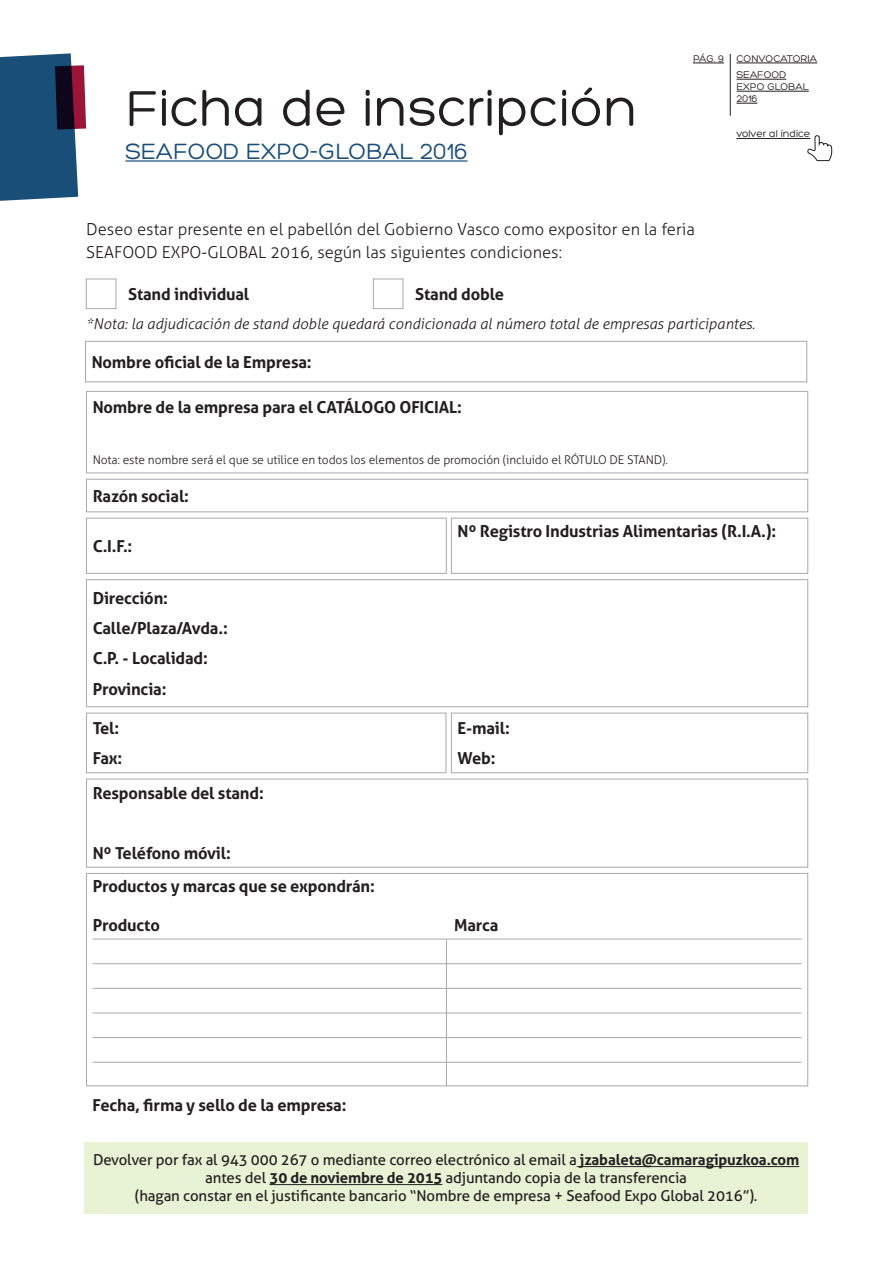
<style>
.page{position:relative;width:893px;height:1263px;background:#fff}
.page>*{position:absolute;margin:0;border:0;box-sizing:border-box;transform-origin:0 0}
.t1{font:54px "Hero";color:#231f20}
.t2{font:24px "Hero";color:#184e78}
.t3{font:700 16.5px "Aller";letter-spacing:-.01em;color:#231f20}
.t4{font:300 16.5px/22.5px "Aller";color:#231f20}
.t5{font:15px/18px "Aller";letter-spacing:-.01em;color:#231f20;text-align:center}
.t6{font:italic 300 15px "Aller";color:#231f20}
.t7{font:300 12px "Aller";letter-spacing:-.01em;color:#231f20}
.t8{font:10.5px/12px "Hero";color:#231f20}
.s1{font-weight:700}
</style>
<div class="page">
<svg style="left:0;top:53px;width:86px;height:148px;background:#355679"></svg>
<hr style="left:693px;top:63px;width:31px;height:1px;background:#231f20">
<hr style="left:730px;top:54px;width:1px;height:62px;background:#231f20">
<hr style="left:736px;top:63px;width:81px;height:1px;background:#231f20">
<hr style="left:736px;top:79px;width:50px;height:1px;background:#231f20">
<hr style="left:736px;top:91px;width:73px;height:1px;background:#231f20">
<svg style="left:736px;top:103px;width:21px;height:1px"></svg>
<hr style="left:736px;top:138px;width:74px;height:1px;background:#231f20">
<svg style="left:807px;top:135px;width:26px;height:26px"></svg>
<hr style="left:125px;top:160px;width:343px;height:2px;background:#184e78">
<div style="left:84px;top:1142px;width:724px;height:72px;background:#e8f2d5"></div>
<hr style="left:577px;top:1166px;width:222px;height:1px;background:#231f20">
<hr style="left:269px;top:1184px;width:173px;height:1px;background:#231f20">
<div style="left:86px;top:391px;width:722px;height:82px;border:1px solid #a8a9ad"></div>
<div style="left:86px;top:779px;width:722px;height:88px;border:1px solid #a8a9ad"></div>
<div style="left:86px;top:279px;width:30px;height:30px;border:1px solid #a8a9ad"></div>
<div style="left:373px;top:279px;width:30px;height:30px;border:1px solid #a8a9ad"></div>
<div style="left:86px;top:518px;width:360px;height:55px;border:1px solid #a8a9ad"></div>
<div style="left:451px;top:518px;width:357px;height:55px;border:1px solid #a8a9ad"></div>
<div style="left:86px;top:479px;width:722px;height:33px;border:1px solid #a8a9ad"></div>
<div style="left:86px;top:873px;width:722px;height:213px;border:1px solid #a8a9ad"></div>
<div style="left:86px;top:713px;width:360px;height:60px;border:1px solid #a8a9ad"></div>
<div style="left:451px;top:713px;width:357px;height:60px;border:1px solid #a8a9ad"></div>
<div style="left:86px;top:579px;width:722px;height:128px;border:1px solid #a8a9ad"></div>
<hr style="left:93px;top:939px;width:708px;height:1px;background:#a8a9ad">
<hr style="left:93px;top:963px;width:708px;height:1px;background:#a8a9ad">
<hr style="left:93px;top:988px;width:708px;height:1px;background:#a8a9ad">
<hr style="left:93px;top:1013px;width:708px;height:1px;background:#a8a9ad">
<hr style="left:93px;top:1037px;width:708px;height:1px;background:#a8a9ad">
<hr style="left:93px;top:1062px;width:708px;height:1px;background:#a8a9ad">
<hr style="left:446px;top:940px;width:1px;height:146px;background:#a8a9ad">
<div style="left:85px;top:341px;width:722px;height:41px;border:1px solid #a8a9ad"></div>
<p class="t1" style="left:125px;top:81px;width:514px">Ficha de inscripción</p>
<p class="t2" style="left:125px;top:139px;width:344px">SEAFOOD EXPO-GLOBAL 2016</p>
<p class="t8" style="left:693px;top:53px;width:33px">PÁG. 9</p>
<p class="t8" style="left:736px;top:53px;width:82px">CONVOCATORIA</p>
<p class="t8" style="left:736px;top:69px;width:74px">SEAFOOD<br>EXPO GLOBAL<br>2016</p>
<p class="t8" style="left:736px;top:128px;width:75px">volver al índice</p>
<p class="t4" style="left:86px;top:218px;width:610px">Deseo estar presente en el pabellón del Gobierno Vasco como expositor en la feria<br>SEAFOOD EXPO-GLOBAL 2016, según las siguientes condiciones:</p>
<p class="t3" style="left:128px;top:284px;width:123px">Stand individual</p>
<p class="t3" style="left:415px;top:284px;width:91px">Stand doble</p>
<p class="t6" style="left:86px;top:314px;width:670px">*Nota: la adjudicación de stand doble quedará condicionada al número total de empresas participantes.</p>
<p class="t3" style="left:92px;top:352px;width:221px">Nombre oficial de la Empresa:</p>
<p class="t3" style="left:93px;top:397px;width:371px">Nombre de la empresa para el CATÁLOGO OFICIAL:</p>
<p class="t7" style="left:93px;top:453px;width:577px">Nota: este nombre será el que se utilice en todos los elementos de promoción (incluido el RÓTULO DE STAND).</p>
<p class="t3" style="left:93px;top:486px;width:98px">Razón social:</p>
<p class="t3" style="left:93px;top:536px;width:41px">C.I.F.:</p>
<p class="t3" style="left:93px;top:588px;width:77px">Dirección:</p>
<p class="t3" style="left:93px;top:618px;width:137px">Calle/Plaza/Avda.:</p>
<p class="t3" style="left:93px;top:648px;width:117px">C.P. - Localidad:</p>
<p class="t3" style="left:93px;top:679px;width:75px">Provincia:</p>
<p class="t3" style="left:93px;top:718px;width:28px">Tel:</p>
<p class="t3" style="left:93px;top:748px;width:31px">Fax:</p>
<p class="t3" style="left:93px;top:783px;width:173px">Responsable del stand:</p>
<p class="t3" style="left:93px;top:843px;width:140px">Nº Teléfono móvil:</p>
<p class="t3" style="left:458px;top:520px;width:320px">Nº Registro Industrias Alimentarias (R.I.A.):</p>
<p class="t3" style="left:458px;top:718px;width:54px">E-mail:</p>
<p class="t3" style="left:458px;top:748px;width:39px">Web:</p>
<p class="t3" style="left:93px;top:876px;width:284px">Productos y marcas que se expondrán:</p>
<p class="t3" style="left:93px;top:915px;width:69px">Producto</p>
<p class="t3" style="left:454px;top:915px;width:46px">Marca</p>
<p class="t3" style="left:92px;top:1095px;width:255px">Fecha, firma y sello de la empresa:</p>
<p class="t5" style="left:93px;top:1151px;width:708px">Devolver por fax al 943 000 267 o mediante correo electrónico al email a <span class="s1">jzabaleta@camaragipuzkoa.com </span>antes del <span class="s1">30 de noviembre de 2015</span> adjuntando copia de la transferencia<br>(hagan constar en el justificante bancario “Nombre de empresa + Seafood Expo Global 2016”).</p>
</div>
